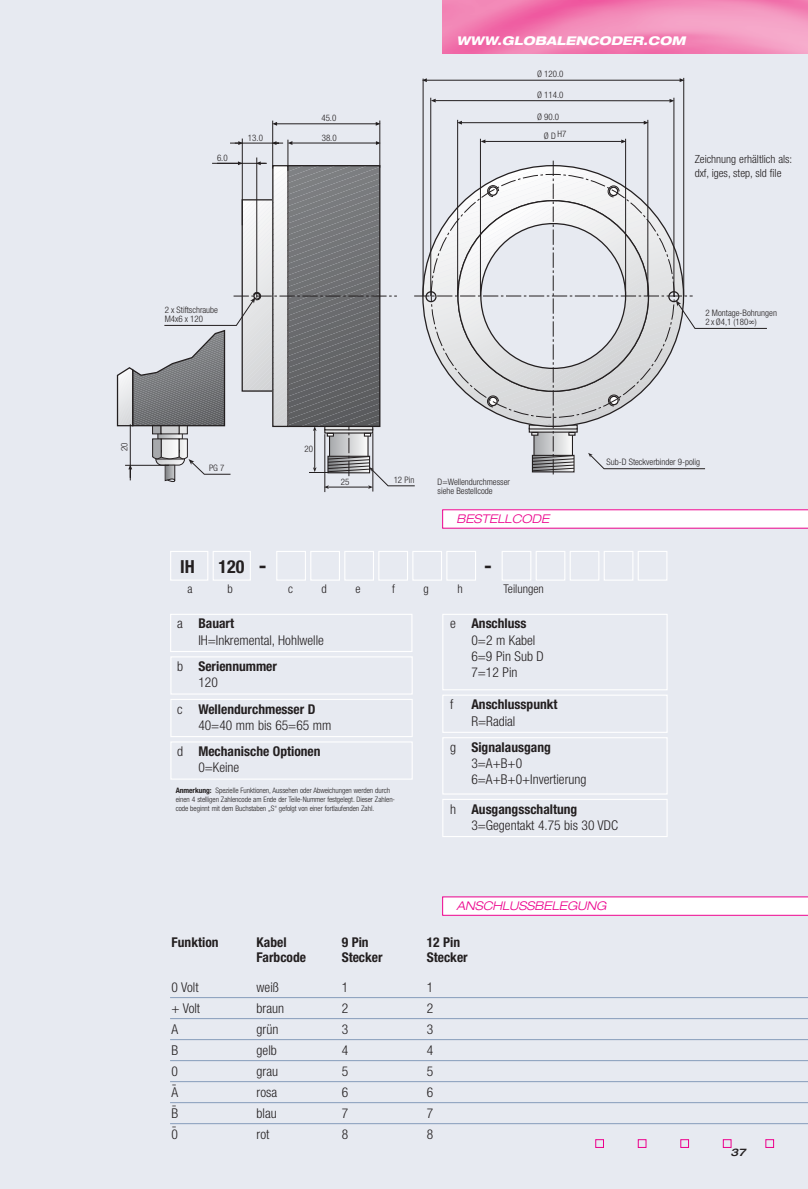
<style>
.page{position:relative;width:808px;height:1189px;background:#fff}
.page>*{position:absolute;margin:0;border:0;box-sizing:border-box;transform-origin:0 0}
.t1{font:700 condensed 21px "Helvetica Neue";color:#231f20}
.t2{font:700 condensed 18px "Helvetica Neue";color:#231f20}
.t3{font:300 condensed 15px/21px "Helvetica Neue";color:#231f20;text-align:justify}
.t4{font:300 condensed 13.5px/21px "Helvetica Neue";color:#231f20}
.t5{font:700 condensed 13.5px/15px "Helvetica Neue";color:#231f20}
.t6{font:italic 300 expanded 12px "Helvetica Neue";color:#ec008c}
.t7{font:italic 800 expanded 12px "Helvetica Neue";color:#fff}
.t8{font:300 condensed 12px "Helvetica Neue";color:#231f20}
.t9{font:300 condensed 11.25px/14.2px "Helvetica Neue";color:#231f20}
.t10{font:italic 500 expanded 10.5px "Helvetica Neue";color:#231f20}
.t11{font:300 condensed 8.85px/9px "Helvetica Neue";color:#231f20}
.t12{font:300 condensed 7.5px/9px "Helvetica Neue";letter-spacing:-.005em;color:#231f20}
.s1{font-weight:700}
.s2{font-weight:300}
</style>
<div class="page">
<div style="left:0;top:0;width:808px;height:1188px;background:#e7eaf1"></div>
<svg style="left:595px;top:1139px;width:179px;height:9px"></svg>
<img style="left:442px;top:0;width:366px;height:53px">
<svg style="left:442px;top:509px;width:366px;height:19px;background:#fdecf6"></svg>
<svg style="left:442px;top:896px;width:366px;height:19px;background:#fdedf7"></svg>
<hr style="left:170px;top:997px;width:638px;height:1px;background:#91a5c1">
<hr style="left:170px;top:1018px;width:638px;height:1px;background:#91a5c1">
<hr style="left:170px;top:1039px;width:638px;height:1px;background:#91a5c1">
<hr style="left:170px;top:1060px;width:638px;height:1px;background:#91a5c1">
<hr style="left:170px;top:1081px;width:638px;height:1px;background:#91a5c1">
<hr style="left:170px;top:1102px;width:638px;height:1px;background:#91a5c1">
<hr style="left:170px;top:1123px;width:638px;height:1px;background:#91a5c1">
<div style="left:170px;top:656px;width:243px;height:38px;border:1px solid #fff"></div>
<div style="left:170px;top:699px;width:243px;height:38px;border:1px solid #fff"></div>
<div style="left:310px;top:551px;width:30px;height:29px;border:1px solid #fff"></div>
<div style="left:344px;top:551px;width:30px;height:29px;border:1px solid #fff"></div>
<div style="left:276px;top:551px;width:30px;height:29px;border:1px solid #fff"></div>
<div style="left:213px;top:551px;width:38px;height:29px;border:1px solid #fff"></div>
<div style="left:170px;top:551px;width:38px;height:29px;border:1px solid #fff"></div>
<div style="left:412px;top:551px;width:30px;height:29px;border:1px solid #fff"></div>
<div style="left:446px;top:551px;width:30px;height:29px;border:1px solid #fff"></div>
<div style="left:378px;top:551px;width:30px;height:29px;border:1px solid #fff"></div>
<div style="left:502px;top:551px;width:29px;height:29px;border:1px solid #fff"></div>
<div style="left:570px;top:551px;width:29px;height:29px;border:1px solid #fff"></div>
<div style="left:604px;top:551px;width:29px;height:29px;border:1px solid #fff"></div>
<div style="left:638px;top:551px;width:29px;height:29px;border:1px solid #fff"></div>
<div style="left:536px;top:551px;width:29px;height:29px;border:1px solid #fff"></div>
<div style="left:170px;top:613px;width:242px;height:39px;border:1px solid #fff"></div>
<div style="left:170px;top:741px;width:243px;height:38px;border:1px solid #fff"></div>
<div style="left:442px;top:613px;width:226px;height:77px;border:1px solid #fff"></div>
<div style="left:442px;top:694px;width:226px;height:39px;border:1px solid #fff"></div>
<div style="left:442px;top:737px;width:226px;height:57px;border:1px solid #fff"></div>
<div style="left:442px;top:798px;width:226px;height:39px;border:1px solid #fff"></div>
<hr style="left:373px;top:433px;width:1px;height:58px;background:#231f20">
<hr style="left:325px;top:434px;width:1px;height:58px;background:#231f20">
<hr style="left:625px;top:139px;width:1px;height:157px;background:#231f20">
<hr style="left:480px;top:139px;width:1px;height:157px;background:#231f20">
<hr style="left:457px;top:120px;width:1px;height:176px;background:#231f20">
<hr style="left:647px;top:120px;width:1px;height:176px;background:#231f20">
<hr style="left:683px;top:78px;width:1px;height:218px;background:#231f20">
<hr style="left:423px;top:79px;width:1px;height:217px;background:#231f20">
<hr style="left:485px;top:141px;width:136px;height:1px;background:#231f20">
<svg style="left:621px;top:139px;width:5px;height:4px"></svg>
<hr style="left:462px;top:122px;width:182px;height:1px;background:#231f20">
<svg style="left:457px;top:121px;width:5px;height:4px"></svg>
<svg style="left:644px;top:121px;width:4px;height:4px"></svg>
<hr style="left:426px;top:80px;width:254px;height:1px;background:#231f20">
<svg style="left:422px;top:78px;width:5px;height:4px"></svg>
<svg style="left:680px;top:78px;width:4px;height:4px"></svg>
<hr style="left:242px;top:138px;width:1px;height:87px;background:#231f20">
<hr style="left:272px;top:121px;width:1px;height:48px;background:#231f20">
<hr style="left:288px;top:140px;width:1px;height:31px;background:#231f20">
<hr style="left:380px;top:120px;width:1px;height:48px;background:#231f20">
<hr style="left:277px;top:123px;width:99px;height:1px;background:#231f20">
<svg style="left:272px;top:122px;width:5px;height:4px"></svg>
<svg style="left:376px;top:122px;width:4px;height:4px"></svg>
<hr style="left:292px;top:143px;width:84px;height:1px;background:#231f20">
<svg style="left:376px;top:141px;width:5px;height:4px"></svg>
<hr style="left:256px;top:157px;width:1px;height:141px;background:#231f20">
<hr style="left:235px;top:143px;width:44px;height:1px;background:#231f20">
<svg style="left:272px;top:141px;width:20px;height:4px"></svg>
<svg style="left:230px;top:141px;width:13px;height:4px"></svg>
<svg style="left:116px;top:161px;width:299px;height:328px"></svg>
<svg style="left:423px;top:161px;width:344px;height:314px"></svg>
<hr style="left:435px;top:100px;width:235px;height:1px;background:#231f20">
<svg style="left:431px;top:99px;width:5px;height:3px"></svg>
<svg style="left:669px;top:99px;width:5px;height:4px"></svg>
<hr style="left:430px;top:98px;width:1px;height:198px;background:#231f20">
<hr style="left:674px;top:98px;width:1px;height:198px;background:#231f20">
<p class="t11" style="left:217px;top:154px;width:12px">6.0</p>
<p class="t11" style="left:248px;top:134px;width:16px">13.0</p>
<p class="t11" style="left:321px;top:109px;width:17px;line-height:19.5px">45.0<br>38.0</p>
<p class="t7" style="left:456px;top:37px;width:233px">WWW.GLOBALENCODER.COM</p>
<p class="t11" style="left:537px;top:70px;width:28px">Ø 120.0</p>
<p class="t11" style="left:544px;top:109px;width:24px;line-height:18.1px;text-indent:-7px">Ø 90.0<br>Ø DH7</p>
<p class="t11" style="left:537px;top:91px;width:28px">Ø 114.0</p>
<p class="t9" style="left:695px;top:152px;width:99px">Zeichnung erhältlich als: dxf, iges, step, sld file</p>
<p class="t11" style="left:165px;top:306px;width:55px">2 x Stiftschraube<br>M4x6 x 120</p>
<p class="t11" style="left:705px;top:309px;width:73px">2 Montage-Bohrungen<br>2 x Ø4,1 (180∞)</p>
<p class="t11" style="left:121px;top:451px;width:10px;rotate:-90deg">20</p>
<p class="t11" style="left:209px;top:464px;width:17px">PG 7</p>
<p class="t11" style="left:304px;top:445px;width:10px">20</p>
<p class="t11" style="left:341px;top:478px;width:10px">25</p>
<p class="t11" style="left:394px;top:476px;width:22px">12 Pin</p>
<p class="t11" style="left:438px;top:478px;width:74px">D=Wellendurchmesser siehe Bestellcode</p>
<p class="t6" style="left:456px;top:514px;width:97px">BESTELLCODE</p>
<h2 class="t2" style="left:180px;top:560px;width:16px">IH</h2>
<h2 class="t2" style="left:218px;top:560px;width:27px">120</h2>
<h1 class="t1" style="left:484px;top:558px;width:9px">-</h1>
<h1 class="t1" style="left:259px;top:558px;width:9px">-</h1>
<p class="t8" style="left:188px;top:584px;width:7px">a</p>
<p class="t8" style="left:228px;top:584px;width:7px">b</p>
<p class="t8" style="left:288px;top:584px;width:6px">c</p>
<p class="t8" style="left:322px;top:584px;width:7px">d</p>
<p class="t8" style="left:355px;top:584px;width:7px">e</p>
<p class="t8" style="left:392px;top:584px;width:4px">f</p>
<p class="t8" style="left:424px;top:584px;width:7px">g</p>
<p class="t8" style="left:457px;top:584px;width:7px">h</p>
<p class="t8" style="left:503px;top:584px;width:42px">Teilungen</p>
<p class="t11" style="left:607px;top:458px;width:95px">Sub-D Steckverbinder 9-polig</p>
<p class="t4" style="left:198px;top:616px;width:127px;line-height:16.2px;text-indent:-21px">a <span class="s1">Bauart<br></span>IH=Inkremental, Hohlwelle</p>
<p class="t5" style="left:198px;top:659px;width:80px;line-height:16.2px;text-indent:-21px"><span class="s2">b</span> Seriennummer<br><span class="s2">120</span></p>
<p class="t4" style="left:198px;top:701px;width:135px;line-height:16.2px;text-indent:-21px">c <span class="s1">Wellendurchmesser D<br></span>40=40 mm bis 65=65 mm</p>
<p class="t5" style="left:198px;top:744px;width:124px;line-height:16.2px;text-indent:-21px"><span class="s2">d</span> Mechanische Optionen<br><span class="s2">0=Keine</span></p>
<p class="t12" style="left:176px;top:786px;width:221px"><span class="s1">Anmerkung:</span> Spezielle Funktionen, Aussehen oder Abweichungen werden durch einen 4 stelligen Zahlencode am Ende der Teile-Nummer festgelegt. Dieser Zahlen&shy;code beginnt mit dem Buchstaben „S“ gefolgt von einer fortlaufenden Zahl.</p>
<p class="t5" style="left:172px;top:935px;width:48px">Funktion</p>
<p class="t4" style="left:172px;top:977px;width:30px">0 Volt + Volt<br>A<br>B<br>0<br>A<br>B<br>0</p>
<p class="t3" style="left:173px;top:1080px;width:4px">¯ ¯ ¯</p>
<p class="t5" style="left:257px;top:935px;width:51px">Kabel<br>Farbcode</p>
<p class="t4" style="left:257px;top:977px;width:29px">weiß braun grün gelb grau rosa blau rot</p>
<p class="t5" style="left:342px;top:935px;width:42px">9 Pin<br>Stecker</p>
<p class="t4" style="left:342px;top:977px;width:8px;text-align:justify">1<br>2<br>3<br>4<br>5<br>6<br>7<br>8</p>
<p class="t4" style="left:471px;top:616px;width:74px;line-height:16.2px;text-indent:-21px">e <span class="s1">Anschluss<br></span>0=2 m Kabel<br>6=9 Pin Sub D<br>7=12 Pin</p>
<p class="t4" style="left:450px;top:695px;width:5px">f</p>
<p class="t5" style="left:471px;top:698px;width:88px">Anschlusspunkt</p>
<p class="t5" style="left:450px;top:708px;width:102px;line-height:26.2px;text-indent:21px"><span class="s2">R=Radial<br>g</span> Signalausgang</p>
<p class="t4" style="left:471px;top:756px;width:117px;line-height:16.2px">3=A+B+0<br>6=A+B+0+Invertierung</p>
<p class="t4" style="left:471px;top:801px;width:148px;line-height:16.2px;text-indent:-21px">h <span class="s1">Ausgangsschaltung<br></span>3=Gegentakt 4.75 bis 30 VDC</p>
<p class="t6" style="left:456px;top:901px;width:154px">ANSCHLUSSBELEGUNG</p>
<p class="t5" style="left:427px;top:935px;width:42px">12 Pin<br>Stecker</p>
<p class="t4" style="left:427px;top:977px;width:8px;text-align:justify">1<br>2<br>3<br>4<br>5<br>6<br>7<br>8</p>
<p class="t10" style="left:731px;top:1147px;width:18px">37</p>
</div>
